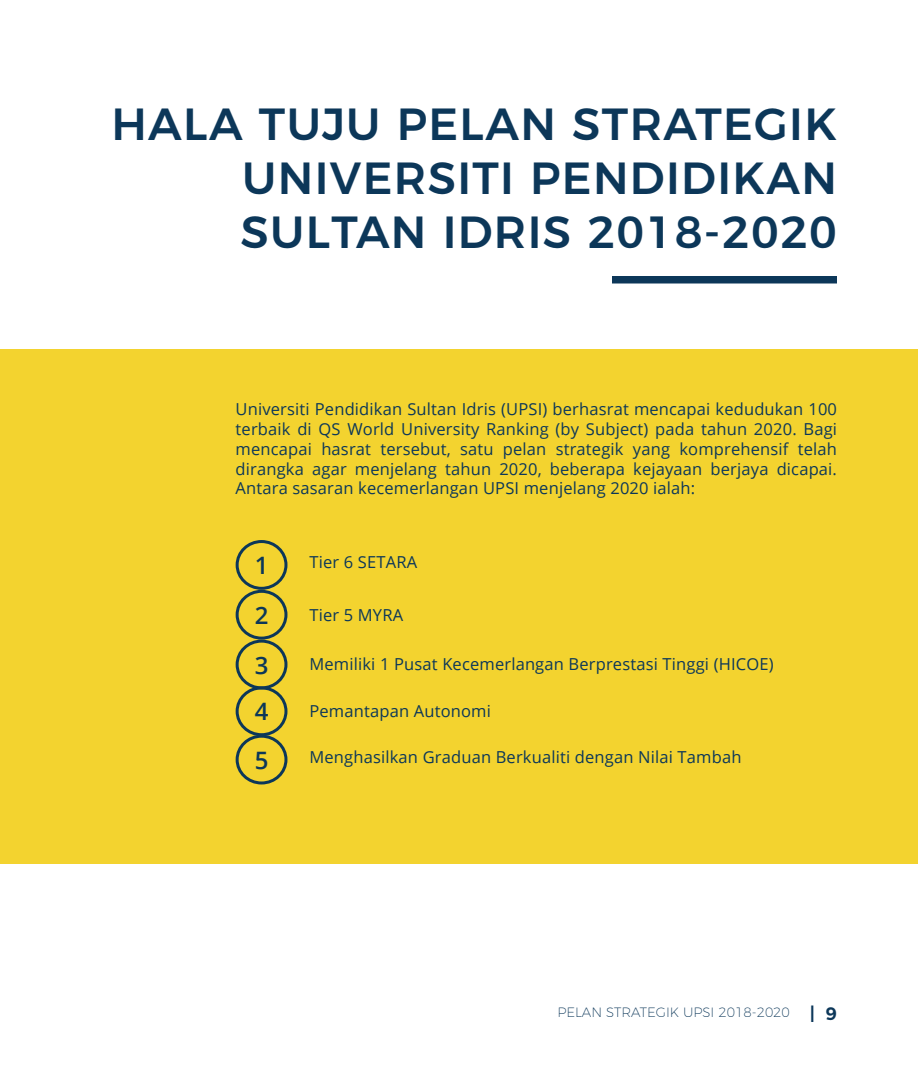
<style>
.page{position:relative;width:918px;height:1080px;background:#fff}
.page>*{position:absolute;margin:0;border:0;box-sizing:border-box;transform-origin:0 0}
.t1{font:500 45px/54px "Montserrat";letter-spacing:.03em;color:#0c3759;text-align:justify}
.t2{font:600 24px/49.8px "Open Sans";color:#0c3759;text-align:justify}
.t3{font:16.5px/19.8px "Open Sans";letter-spacing:.01em;color:#0c3759;text-align:justify}
.t4{font:200 13.5px "Montserrat";color:#0c3759}
.s1{font-weight:600;font-size:18px}
</style>
<div class="page">
<div style="left:0;top:349px;width:918px;height:515px;background:#f3d32f"></div>
<div style="left:612px;top:276px;width:225px;height:8px;background:#0c3759"></div>
<div style="left:236px;top:540px;width:51px;height:50px;border:3px solid #0c3759;border-radius:50%"></div>
<div style="left:236px;top:590px;width:51px;height:50px;border:3px solid #0c3759;border-radius:50%"></div>
<div style="left:236px;top:640px;width:51px;height:49px;border:3px solid #0c3759;border-radius:50%"></div>
<div style="left:236px;top:686px;width:51px;height:50px;border:3px solid #0c3759;border-radius:50%"></div>
<div style="left:236px;top:735px;width:51px;height:49px;border:3px solid #0c3759;border-radius:50%"></div>
<h1 class="t1" style="left:240px;top:93px;width:598px;text-indent:-129px">HALA TUJU PELAN STRATEGIK UNIVERSITI PENDIDIKAN SULTAN IDRIS 2018-2020</h1>
<p class="t3" style="left:236px;top:399px;width:603px">Universiti Pendidikan Sultan Idris (UPSI) berhasrat mencapai kedudukan 100 terbaik di QS World University Ranking (by Subject) pada tahun 2020. Bagi mencapai hasrat tersebut, satu pelan strategik yang komprehensif telah dirangka agar menjelang tahun 2020, beberapa kejayaan berjaya dicapai.<br>Antara sasaran kecemerlangan UPSI menjelang 2020 ialah:</p>
<h2 class="t2" style="left:255px;top:540px;width:15px">1<br>2<br>3</h2>
<h2 class="t2" style="left:255px;top:687px;width:15px;line-height:48.3px">4<br>5</h2>
<p class="t3" style="left:309px;top:552px;width:109px">Tier 6 SETARA</p>
<p class="t3" style="left:309px;top:605px;width:95px">Tier 5 MYRA</p>
<p class="t3" style="left:309px;top:654px;width:466px">Memiliki 1 Pusat Kecemerlangan Berprestasi Tinggi (HICOE)</p>
<p class="t3" style="left:309px;top:701px;width:183px">Pemantapan Autonomi</p>
<p class="t3" style="left:309px;top:747px;width:434px">Menghasilkan Graduan Berkualiti dengan Nilai Tambah</p>
<p class="t4" style="left:557px;top:1002px;width:281px">PELAN STRATEGIK UPSI 2018-2020 <span class="s1">| 9</span></p>
</div>
